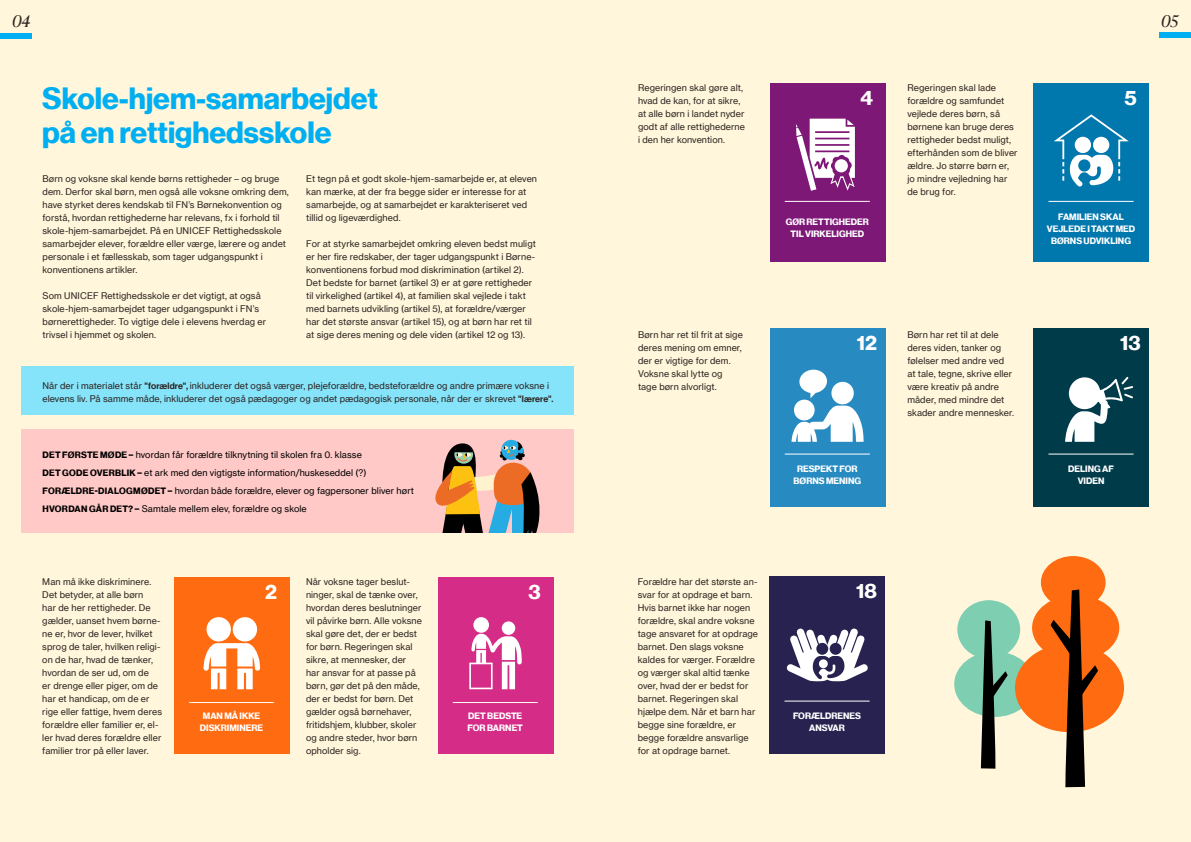
<style>
.page{position:relative;width:1191px;height:842px;background:#fff}
.page>*{position:absolute;margin:0;border:0;box-sizing:border-box;transform-origin:0 0}
.t1{font:30px/34px "N Haas Grotesk DS Pro 75 Bd";color:#00aff2}
.t2{font:20.4px "N Haas Grotesk DS Pro 75 Bd";color:#fff}
.t3{font:italic 16px "Ivy Presto Headline";color:#2c2421}
.t4{font:9px/13px "N Haas Grotesk TX Pro 55 Rg";letter-spacing:.01em;color:#2c2421}
.t5{font:9px/18px "N Haas Grotesk TX Pro 55 Rg";letter-spacing:.01em;color:#000}
.t6{font:9px/12px "N Haas Grotesk DS Pro 75 Bd";color:#fff;text-align:center}
.s1{font-family:"N Haas Grotesk DS Pro 65 Md"}
.s2{font-family:"N Haas Grotesk DS Pro 75 Bd"}
</style>
<div class="page">
<div style="left:0;top:0;width:595px;height:842px;background:#fff6db"></div>
<div style="left:595px;top:0;width:596px;height:842px;background:#fff6db"></div>
<div style="left:957px;top:600px;width:63px;height:59px;background:#7eceb2;border-radius:50%"></div>
<div style="left:954px;top:651px;width:81px;height:66px;background:#7eceb2;border-radius:50%"></div>
<svg style="left:981px;top:620px;width:26px;height:149px"></svg>
<div style="left:1041px;top:556px;width:64px;height:53px;background:#ff6b10;border-radius:50%"></div>
<div style="left:1032px;top:595px;width:87px;height:66px;background:#ff6b10;border-radius:50%"></div>
<div style="left:1015px;top:644px;width:109px;height:88px;background:#ff6b10;border-radius:50%"></div>
<svg style="left:1050px;top:589px;width:48px;height:198px"></svg>
<div style="left:21px;top:366px;width:553px;height:49px;background:#85e3fa"></div>
<div style="left:21px;top:429px;width:553px;height:104px;background:#ffc9c7"></div>
<svg style="left:435px;top:441px;width:105px;height:92px"></svg>
<div style="left:770px;top:83px;width:115px;height:178px;background:#7d1876"></div>
<hr style="left:784px;top:201px;width:86px;height:1px;background:#fff">
<div style="left:174px;top:577px;width:115px;height:177px;background:#ff6b10"></div>
<div style="left:206px;top:617px;width:25px;height:24px;background:#fff;border-radius:50%"></div>
<div style="left:233px;top:617px;width:24px;height:24px;background:#fff;border-radius:50%"></div>
<svg style="left:203px;top:643px;width:57px;height:46px"></svg>
<hr style="left:189px;top:702px;width:85px;height:1px;background:#fff">
<div style="left:438px;top:577px;width:115px;height:177px;background:#d52c87"></div>
<hr style="left:453px;top:702px;width:85px;height:1px;background:#fff">
<svg style="left:469px;top:617px;width:53px;height:72px"></svg>
<div style="left:1159px;top:33px;width:32px;height:5px;background:#00aff2"></div>
<div style="left:0;top:33px;width:32px;height:6px;background:#00aff2"></div>
<svg style="left:796px;top:119px;width:59px;height:72px"></svg>
<div style="left:1033px;top:83px;width:116px;height:178px;background:#0077ad"></div>
<hr style="left:1048px;top:201px;width:85px;height:1px;background:#fff">
<svg style="left:1054px;top:114px;width:74px;height:73px"></svg>
<div style="left:770px;top:329px;width:115px;height:178px;background:#278bc2"></div>
<hr style="left:784px;top:454px;width:86px;height:1px;background:#fff">
<svg style="left:791px;top:369px;width:72px;height:73px"></svg>
<div style="left:1033px;top:329px;width:116px;height:178px;background:#003b4a"></div>
<hr style="left:1048px;top:454px;width:85px;height:1px;background:#fff">
<svg style="left:1065px;top:377px;width:68px;height:65px"></svg>
<div style="left:769px;top:576px;width:116px;height:178px;background:#27224f"></div>
<hr style="left:784px;top:701px;width:85px;height:1px;background:#fff">
<svg style="left:786px;top:628px;width:82px;height:53px"></svg>
<h3 class="t3" style="left:12px;top:10px;width:20px">04</h3>
<h3 class="t3" style="left:1161px;top:10px;width:18px">05</h3>
<h1 class="t1" style="left:42px;top:82px;width:337px">Skole-hjem-samarbejdet på en rettighedsskole</h1>
<p class="t4" style="left:43px;top:172px;width:248px">Børn og voksne skal kende børns rettigheder – og bruge dem. Derfor skal børn, men også alle voksne omkring dem, have styrket deres kendskab til FN’s Børnekonvention og forstå, hvordan rettighederne har relevans, fx i forhold til skole-hjem-samarbejdet. På en UNICEF Rettighedsskole samarbejder elever, forældre eller værge, lærere og andet personale i et fællesskab, som tager udgangspunkt i konventionens artikler.</p>
<p class="t4" style="left:43px;top:289px;width:225px">Som UNICEF Rettighedsskole er det vigtigt, at også skole-hjem-samarbejdet tager udgangspunkt i FN’s børnerettigheder. To vigtige dele i elevens hverdag er trivsel i hjemmet og skolen.</p>
<p class="t4" style="left:306px;top:172px;width:232px">Et tegn på et godt skole-hjem-samarbejde er, at eleven kan mærke, at der fra begge sider er interesse for at samarbejde, og at samarbejdet er karakteriseret ved tillid og ligeværdighed.</p>
<p class="t4" style="left:306px;top:237px;width:231px">For at styrke samarbejdet omkring eleven bedst muligt er her fire redskaber, der tager udgangspunkt i Børne&shy;konventionens forbud mod diskrimination (artikel 2).<br>Det bedste for barnet (artikel 3) er at gøre rettigheder til virkelighed (artikel 4), at familien skal vejlede i takt med barnets udvikling (artikel 5), at forældre/værger har det største ansvar (artikel 15), og at børn har ret til at sige deres mening og dele viden (artikel 12 og 13).</p>
<p class="t4" style="left:42px;top:379px;width:512px">Når der i materialet står <span class="s1">"forældre",</span> inkluderer det også værger, plejeforældre, bedsteforældre og andre primære voksne i elevens liv. På samme måde, inkluderer det også pædagoger og andet pædagogisk personale, når der er skrevet <span class="s1">"lærere".</span></p>
<p class="t5" style="left:43px;top:446px;width:373px"><span class="s2">DET FØRSTE MØDE –</span> hvordan får forældre tilknytning til skolen fra 0. klasse<br><span class="s2">DET GODE OVERBLIK –</span> et ark med den vigtigste information/huskeseddel (?)<br><span class="s2">FORÆLDRE-DIALOGMØDET –</span> hvordan både forældre, elever og fagpersoner bliver hørt <span class="s2">HVORDAN GÅR DET? –</span> Samtale mellem elev, forældre og skole</p>
<p class="t4" style="left:42px;top:575px;width:121px">Man må ikke diskriminere.<br>Det betyder, at alle børn<br>har de her rettigheder. De gælder, uanset hvem børne&shy;ne er, hvor de lever, hvilket sprog de taler, hvilken religi&shy;on de har, hvad de tænker, hvordan de ser ud, om de<br>er drenge eller piger, om de har et handicap, om de er rige eller fattige, hvem deres forældre eller familier er, el&shy;ler hvad deres forældre eller familier tror på eller laver.</p>
<p class="t4" style="left:306px;top:575px;width:118px">Når voksne tager beslut&shy;ninger, skal de tænke over, hvordan deres beslutninger vil påvirke børn. Alle voksne skal gøre det, der er bedst for børn. Regeringen skal sikre, at mennesker, der har ansvar for at passe på børn, gør det på den måde, der er bedst for børn. Det gælder også børnehaver, fritidshjem, klubber, skoler og andre steder, hvor børn opholder sig.</p>
<h2 class="t2" style="left:265px;top:580px;width:13px">2</h2>
<p class="t6" style="left:200px;top:710px;width:65px">MAN MÅ IKKE<br>DISKRIMINERE</p>
<h2 class="t2" style="left:528px;top:580px;width:14px">3</h2>
<p class="t6" style="left:467px;top:710px;width:57px;text-align:left">DET BEDSTE<br>FOR BARNET</p>
<p class="t4" style="left:638px;top:81px;width:108px">Regeringen skal gøre alt, hvad de kan, for at sikre, at alle børn i landet nyder godt af alle rettighederne i den her konvention.</p>
<p class="t4" style="left:907px;top:81px;width:112px">Regeringen skal lade forældre og samfundet vejlede deres børn, så børnene kan bruge deres rettigheder bedst muligt, efterhånden som de bliver ældre. Jo større børn er, jo mindre vejledning har de brug for.</p>
<h2 class="t2" style="left:860px;top:86px;width:14px">4</h2>
<p class="t6" style="left:785px;top:216px;width:85px">GØR RETTIGHEDER<br>TIL VIRKELIGHED</p>
<h2 class="t2" style="left:1124px;top:86px;width:14px">5</h2>
<p class="t6" style="left:1046px;top:211px;width:90px">FAMILIEN SKAL<br>VEJLEDE I TAKT MED<br>BØRNS UDVIKLING</p>
<p class="t4" style="left:638px;top:328px;width:106px">Børn har ret til frit at sige deres mening om emner, der er vigtige for dem.<br>Voksne skal lytte og tage børn alvorligt.</p>
<p class="t4" style="left:907px;top:328px;width:108px">Børn har ret til at dele deres viden, tanker og følelser med andre ved at tale, tegne, skrive eller være kreativ på andre måder, med mindre det skader andre mennesker.</p>
<h2 class="t2" style="left:856px;top:331px;width:22px">12</h2>
<h2 class="t2" style="left:1120px;top:331px;width:22px">13</h2>
<p class="t6" style="left:793px;top:463px;width:69px">RESPEKT FOR<br>BØRNS MENING</p>
<p class="t6" style="left:1068px;top:463px;width:47px">DELING AF<br>VIDEN</p>
<p class="t4" style="left:638px;top:575px;width:122px">Forældre har det største an&shy;svar for at opdrage et barn.<br>Hvis barnet ikke har nogen forældre, skal andre voksne tage ansvaret for at opdrage barnet. Den slags voksne kaldes for værger. Forældre og værger skal altid tænke over, hvad der er bedst for barnet. Regeringen skal hjælpe dem. Når et barn har begge sine forældre, er begge forældre ansvarlige for at opdrage barnet.</p>
<h2 class="t2" style="left:856px;top:579px;width:22px">18</h2>
<p class="t6" style="left:793px;top:710px;width:70px">FORÆLDRENES<br>ANSVAR</p>
</div>
